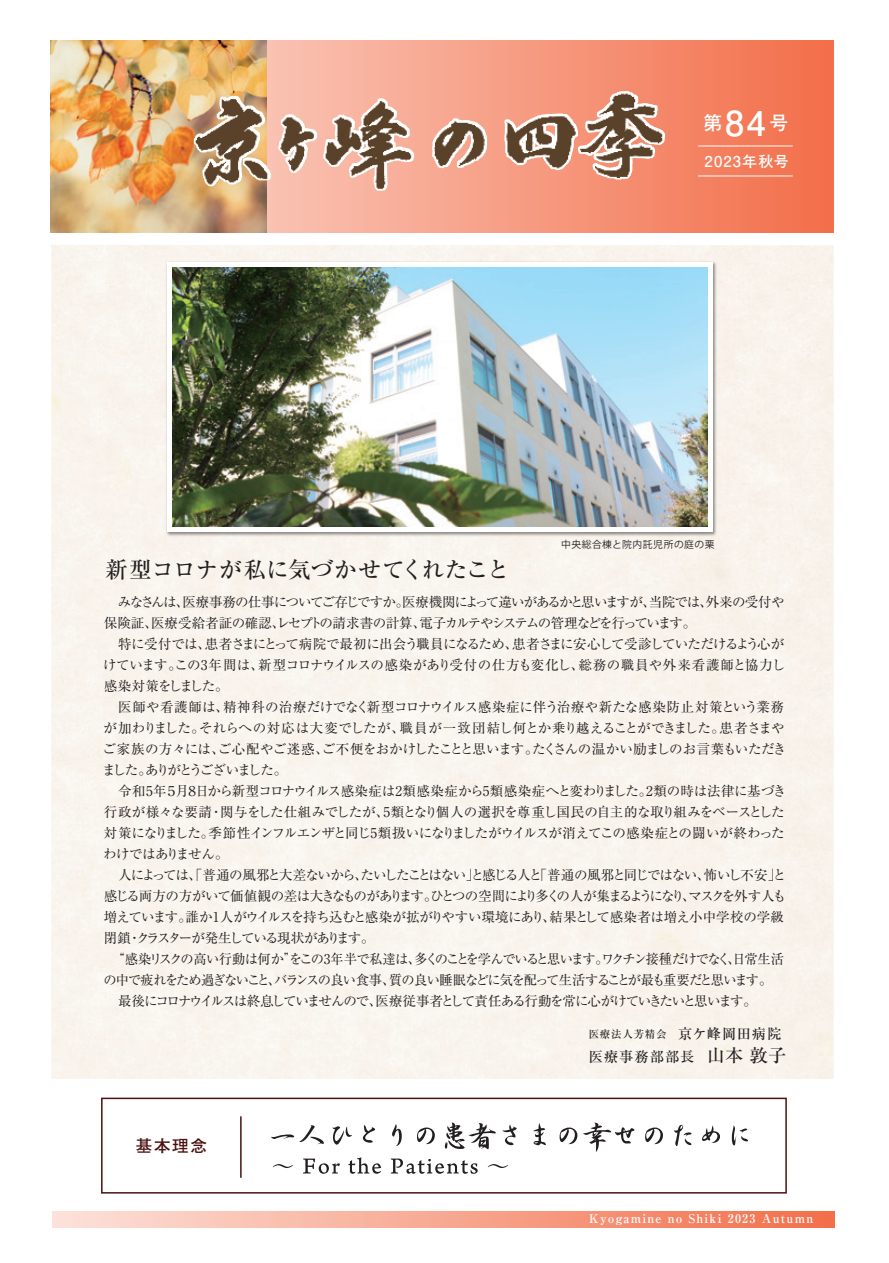
<style>
.page{position:relative;width:889px;height:1263px;background:#fff}
.page>*{position:absolute;margin:0;border:0;box-sizing:border-box;transform-origin:0 0}
.t1{font:500 22.5px "Ryumin Pro";letter-spacing:.005em;color:#231f20}
.t2{font:700 19.05px "Futo Go B101 Pro";color:#fff}
.t3{font:700 16.5px "Futo Go B101 Pro";color:#4b120f}
.t4{font:700 14.85px "Futo Go B101 Pro";letter-spacing:.075em;color:#fff}
.t5{font:500 14.25px "Ryumin Pro";letter-spacing:.07em;color:#231f20}
.t6{font:13.5px/21px "Ryumin Pro";letter-spacing:-.07em;color:#231f20;text-align:justify}
.t7{font:13.5px/21px "Ryumin Pro";letter-spacing:-.03em;color:#231f20}
.t8{font:13.5px "Ryumin Pro";letter-spacing:-.1em;color:#231f20}
.t9{font:13.5px "Ryumin Pro";letter-spacing:-.095em;color:#231f20}
.t10{font:13.5px "Ryumin Pro";letter-spacing:-.11em;color:#231f20}
.t11{font:13.5px "Ryumin Pro";letter-spacing:-.035em;color:#231f20}
.t12{font:13.5px "Ryumin Pro";letter-spacing:-.13em;color:#231f20}
.t13{font:700 12px "Ryumin Pro";letter-spacing:.1em;color:#fff}
.t14{font:500 10.5px "Ryumin Pro";letter-spacing:.07em;color:#231f20}
.t15{font:9.75px "Koz Go Pr 6 N";letter-spacing:.055em;color:#231f20}
.s1{font-size:34.2px}
.s2{font-size:18px}
.s3{font-size:14.25px}
</style>
<div class="page">
<div style="left:52px;top:1211px;width:782px;height:17px;background:linear-gradient(to right,#fce2db,#f36e49)"></div>
<div style="left:101px;top:1097px;width:685px;height:96px;background:#fff;border:2px solid #4b120f"></div>
<hr style="left:240px;top:1116px;width:1px;height:62px;background:#4b120f">
<svg style="left:273px;top:1164px;width:20px;height:4px"></svg>
<svg style="left:303px;top:1158px;width:37px;height:16px"></svg>
<svg style="left:348px;top:1157px;width:33px;height:17px"></svg>
<svg style="left:391px;top:1158px;width:86px;height:16px"></svg>
<svg style="left:487px;top:1164px;width:21px;height:4px"></svg>
<svg style="left:271px;top:1125px;width:53px;height:19px"></svg>
<svg style="left:332px;top:1126px;width:20px;height:18px"></svg>
<svg style="left:363px;top:1125px;width:12px;height:18px"></svg>
<svg style="left:392px;top:1124px;width:9px;height:22px"></svg>
<svg style="left:417px;top:1127px;width:18px;height:17px"></svg>
<svg style="left:445px;top:1122px;width:50px;height:27px"></svg>
<svg style="left:502px;top:1125px;width:14px;height:20px"></svg>
<svg style="left:533px;top:1123px;width:12px;height:22px"></svg>
<svg style="left:559px;top:1127px;width:18px;height:17px"></svg>
<svg style="left:583px;top:1123px;width:51px;height:29px"></svg>
<svg style="left:645px;top:1127px;width:18px;height:17px"></svg>
<svg style="left:674px;top:1125px;width:17px;height:21px"></svg>
<svg style="left:702px;top:1126px;width:18px;height:17px"></svg>
<svg style="left:731px;top:1125px;width:17px;height:20px"></svg>
<svg style="left:266px;top:40px;width:567px;height:193px;background:#ea947b"></svg>
<img style="left:51px;top:40px;width:215px;height:193px">
<hr style="left:698px;top:146px;width:94px;height:1px;background:#fff">
<hr style="left:698px;top:176px;width:94px;height:1px;background:#fff">
<img style="left:577px;top:91px;width:49px;height:87px">
<img style="left:165px;top:259px;width:553px;height:278px">
<svg style="left:167px;top:262px;width:546px;height:270px"></svg>
<img style="left:173px;top:268px;width:534px;height:258px">
<h2 class="t2" style="left:703px;top:108px;width:87px">第<span class="s1">84</span>号</h2>
<p class="t4" style="left:704px;top:149px;width:86px">2023年秋号</p>
<p class="t15" style="left:561px;top:539px;width:155px">中央総合棟と院内託児所の庭の栗</p>
<h1 class="t1" style="left:105px;top:552px;width:406px">新型コロナが私に気づかせてくれたこと</h1>
<p class="t6" style="left:104px;top:590px;width:682px;text-indent:14px">みなさんは、医療事務の仕事についてご存じですか。医療機関によって違いがあるかと思いますが、当院では、外来の受付や保険証、医療受給者証の確認、レセプトの請求書の計算、電子カルテやシステムの管理などを行っています。</p>
<p class="t6" style="left:103px;top:632px;width:683px;text-indent:15px">特に受付では、患者さまにとって病院で最初に出会う職員になるため、患者さまに安心して受診していただけるよう心がけています。この3年間は、新型コロナウイルスの感染があり受付の仕方も変化し、総務の職員や外来看護師と協力し感染対策をしました。</p>
<p class="t7" style="left:102px;top:695px;width:685px;text-indent:16px">医師や看護師は、精神科の治療だけでなく新型コロナウイルス感染症に伴う治療や新たな感染防止対策という業務が加わりました。それらへの対応は大変でしたが、職員が一致団結し何とか乗り越えることができました。患者さまやご家族の方々には、ご心配やご迷惑、ご不便をおかけしたことと思います。たくさんの温かい励ましのお言葉もいただきました。ありがとうございました。</p>
<p class="t6" style="left:103px;top:779px;width:684px;text-indent:15px">令和5年５月８日から新型コロナウイルス感染症は2類感染症から5類感染症へと変わりました。2類の時は法律に基づき行政が様々な要請・関与をした仕組みでしたが、5類となり個人の選択を尊重し国民の自主的な取り組みをベースとした対策になりました。季節性インフルエンザと同じ5類扱いになりましたがウイルスが消えてこの感染症との闘いが終わったわけではありません。</p>
<p class="t8" style="left:118px;top:864px;width:669px">人によっては、「普通の風邪と大差ないから、たいしたことはない」と感じる人と「普通の風邪と同じではない、怖いし不安」と</p>
<p class="t10" style="left:104px;top:885px;width:683px">感じる両方の方がいて価値観の差は大きなものがあります。ひとつの空間により多くの人が集まるようになり、マスクを外す人も</p>
<p class="t11" style="left:104px;top:906px;width:681px">増えています。誰か1人がウイルスを持ち込むと感染が拡がりやすい環境にあり、結果として感染者は増え小中学校の学級</p>
<p class="t12" style="left:104px;top:927px;width:272px">閉鎖・クラスターが発生している現状があります。</p>
<p class="t9" style="left:111px;top:948px;width:674px">“感染リスクの高い行動は何か”をこの3年半で私達は、多くのことを学んでいると思います。ワクチン接種だけでなく、日常生活</p>
<p class="t8" style="left:103px;top:969px;width:670px">の中で疲れをため過ぎないこと、バランスの良い食事、質の良い睡眠などに気を配って生活することが最も重要だと思います。</p>
<p class="t8" style="left:118px;top:990px;width:640px">最後にコロナウイルスは終息していませんので、医療従事者として責任ある行動を常に心がけていきたいと思います。</p>
<p class="t5" style="left:588px;top:1046px;width:199px">医療事務部部長 <span class="s2">山本 敦子</span></p>
<p class="t14" style="left:588px;top:1026px;width:194px">医療法人芳精会 <span class="s3">京ケ峰岡田病院</span></p>
<p class="t3" style="left:136px;top:1133px;width:72px">基本理念</p>
<p class="t13" style="left:589px;top:1209px;width:225px">Kyogamine no Shiki 2023 Autumn</p>
</div>
